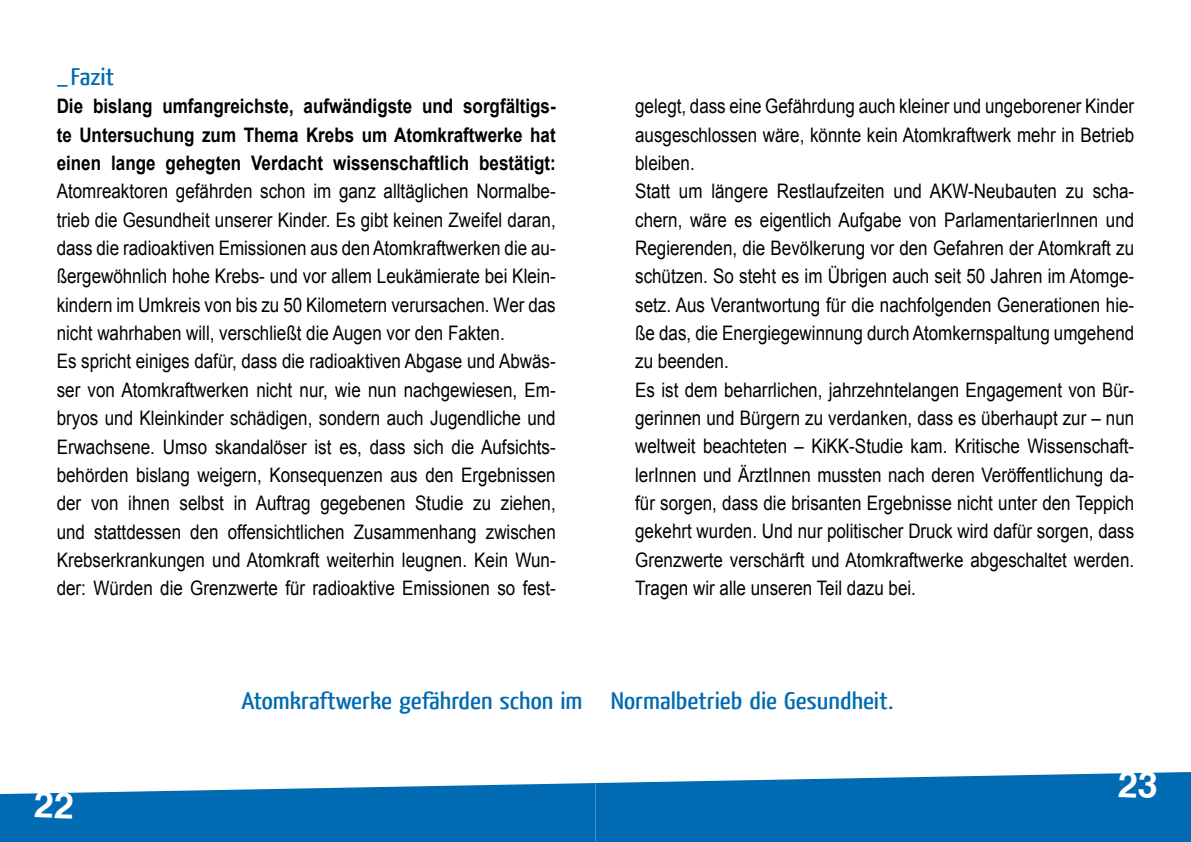
<style>
.page{position:relative;width:1191px;height:842px;background:#fff}
.page>*{position:absolute;margin:0;border:0;box-sizing:border-box;transform-origin:0 0}
.t1{font:24px "Yanone Kaffeesatz";color:#006ab2;scale:1.25 1}
.t2{font:20px/28.4px "Arial";color:#000;scale:.85 1}
.t3{font:700 20px/28.4px "Arial";color:#000;text-align:justify;scale:.85 1}
</style>
<div class="page">
<svg style="left:595px;top:772px;width:596px;height:70px;background:#1476b8"></svg>
<svg style="left:0;top:783px;width:595px;height:59px;background:#1878b9"></svg>
<svg style="left:1118px;top:772px;width:39px;height:26px"></svg>
<p class="t1" style="left:57px;top:61px;width:48px">_Fazit</p>
<p class="t3" style="left:57px;top:93px;width:588px">Die bislang umfangreichste, aufwändigste und sorgfältigs&shy;te Untersuchung zum Thema Krebs um Atomkraftwerke hat einen lange gehegten Verdacht wissenschaftlich bestätigt:</p>
<p class="t2" style="left:57px;top:177px;width:588px">Atomreaktoren gefährden schon im ganz alltäglichen Normalbe&shy;trieb die Gesundheit unserer Kinder. Es gibt keinen Zweifel daran, dass die radioaktiven Emissionen aus den Atomkraftwerken die au&shy;ßergewöhnlich hohe Krebs- und vor allem Leukämierate bei Klein&shy;kindern im Umkreis von bis zu 50 Kilometern verursachen. Wer das nicht wahrhaben will, verschließt die Augen vor den Fakten.<br>Es spricht einiges dafür, dass die radioaktiven Abgase und Abwäs&shy;ser von Atomkraftwerken nicht nur, wie nun nachgewiesen, Em&shy;bryos und Kleinkinder schädigen, sondern auch Jugendliche und Erwachsene. Umso skandalöser ist es, dass sich die Aufsichts&shy;behörden bislang weigern, Konsequenzen aus den Ergebnissen der von ihnen selbst in Auftrag gegebenen Studie zu ziehen, und stattdessen den offensichtlichen Zusammenhang zwischen Krebserkrankungen und Atomkraft weiterhin leugnen. Kein Wun&shy;der: Würden die Grenzwerte für radioaktive Emissionen so fest-</p>
<p class="t2" style="left:635px;top:92px;width:588px">gelegt, dass eine Gefährdung auch kleiner und ungeborener Kinder ausgeschlossen wäre, könnte kein Atomkraftwerk mehr in Betrieb bleiben.<br>Statt um längere Restlaufzeiten und AKW-Neubauten zu scha&shy;chern, wäre es eigentlich Aufgabe von ParlamentarierInnen und Regierenden, die Bevölkerung vor den Gefahren der Atomkraft zu schützen. So steht es im Übrigen auch seit 50 Jahren im Atomge&shy;setz. Aus Verantwortung für die nachfolgenden Generationen hie&shy;ße das, die Energiegewinnung durch Atomkernspaltung umgehend zu beenden.<br>Es ist dem beharrlichen, jahrzehntelangen Engagement von Bür&shy;gerinnen und Bürgern zu verdanken, dass es überhaupt zur – nun weltweit beachteten – KiKK-Studie kam. Kritische Wissenschaft&shy;lerInnen und ÄrztInnen mussten nach deren Veröffentlichung da&shy;für sorgen, dass die brisanten Ergebnisse nicht unter den Teppich gekehrt wurden. Und nur politischer Druck wird dafür sorgen, dass Grenzwerte verschärft und Atomkraftwerke abgeschaltet werden.<br>Tragen wir alle unseren Teil dazu bei.</p>
<p class="t1" style="left:242px;top:685px;width:523px">Atomkraftwerke gefährden schon im Normalbetrieb die Gesundheit.</p>
</div>
